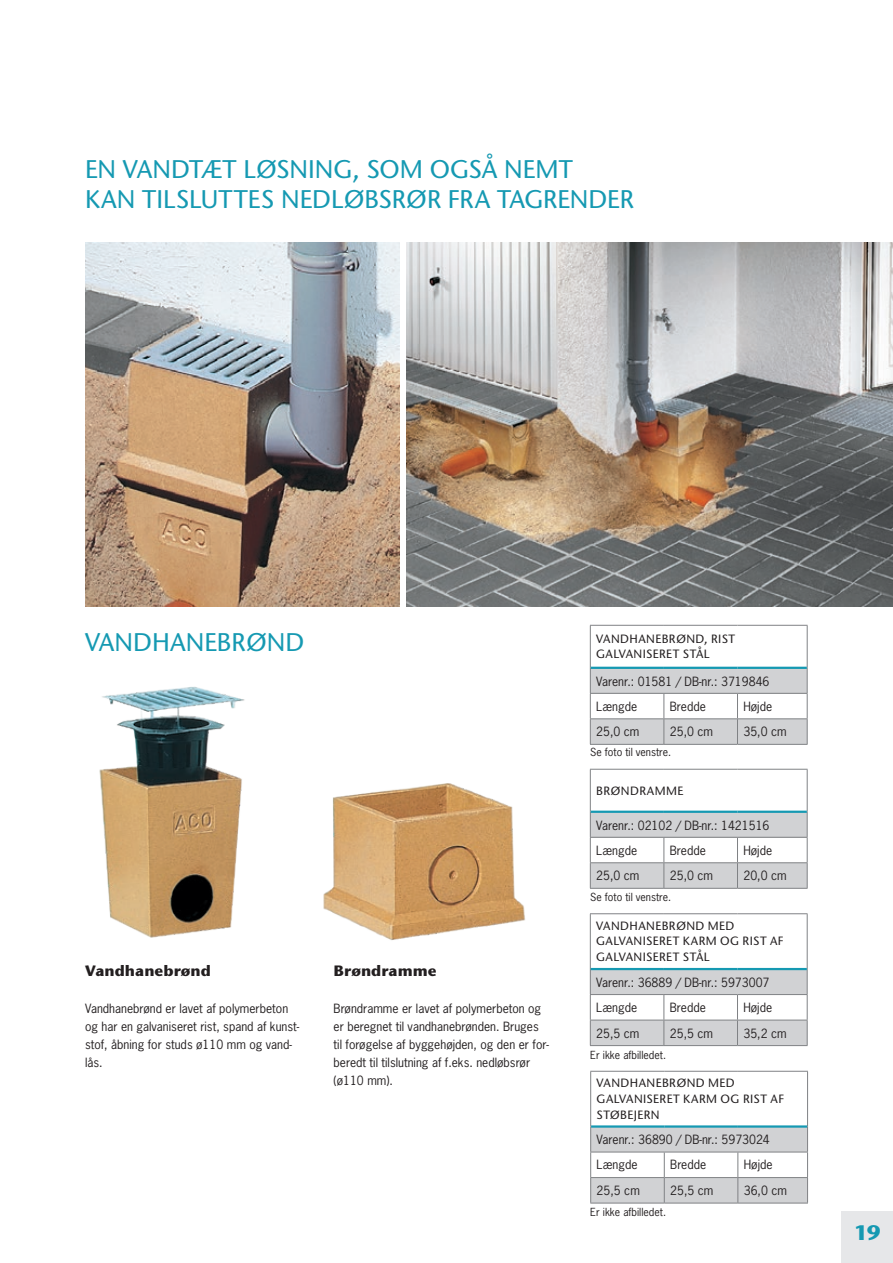
<style>
.page{position:relative;width:893px;height:1263px;background:#fff}
.page>*{position:absolute;margin:0;border:0;box-sizing:border-box;transform-origin:0 0}
.t1{font:500 25.5px/30px "Stone Sans ITC Std";color:#1599b2}
.t2{font:700 21px "Stone Sans ITC Std";color:#1599b2}
.t3{font:700 15px "Stone Sans ITC Std";color:#231f20}
.t4{font:12px/18px "News Gothic Std";color:#231f20}
.t5{font:500 12px/15.8px "Stone Sans ITC Std";letter-spacing:.035em;color:#231f20}
.t6{font:10.5px "News Gothic Std";color:#231f20}
</style>
<div class="page">
<img style="left:85px;top:242px;width:315px;height:364px">
<img style="left:407px;top:242px;width:486px;height:364px">
<svg style="left:590px;top:625px;width:218px;height:119px"></svg>
<hr style="left:590px;top:744px;width:74px;height:1px;background:#808285">
<hr style="left:664px;top:744px;width:73px;height:1px;background:#808285">
<hr style="left:737px;top:744px;width:70px;height:1px;background:#808285">
<hr style="left:591px;top:667px;width:73px;height:2px;background:#1599b2">
<hr style="left:664px;top:667px;width:73px;height:2px;background:#1599b2">
<hr style="left:737px;top:667px;width:70px;height:2px;background:#1599b2">
<svg style="left:590px;top:769px;width:218px;height:119px"></svg>
<hr style="left:590px;top:888px;width:74px;height:1px;background:#808285">
<hr style="left:664px;top:888px;width:73px;height:1px;background:#808285">
<hr style="left:737px;top:888px;width:70px;height:1px;background:#808285">
<hr style="left:591px;top:811px;width:73px;height:2px;background:#1599b2">
<hr style="left:664px;top:811px;width:73px;height:2px;background:#1599b2">
<hr style="left:737px;top:811px;width:70px;height:2px;background:#1599b2">
<hr style="left:590px;top:1071px;width:74px;height:1px;background:#808285">
<hr style="left:590px;top:1071px;width:1px;height:55px;background:#808285">
<hr style="left:664px;top:1071px;width:74px;height:1px;background:#808285">
<hr style="left:738px;top:1071px;width:70px;height:1px;background:#808285">
<hr style="left:807px;top:1071px;width:1px;height:55px;background:#808285">
<svg style="left:590px;top:1126px;width:218px;height:77px"></svg>
<hr style="left:590px;top:1203px;width:74px;height:1px;background:#808285">
<hr style="left:664px;top:1203px;width:74px;height:1px;background:#808285">
<hr style="left:738px;top:1203px;width:70px;height:1px;background:#808285">
<hr style="left:591px;top:1125px;width:73px;height:3px;background:#1599b2">
<hr style="left:664px;top:1125px;width:74px;height:3px;background:#1599b2">
<hr style="left:738px;top:1125px;width:69px;height:3px;background:#1599b2">
<hr style="left:590px;top:913px;width:74px;height:1px;background:#808285">
<hr style="left:590px;top:914px;width:1px;height:55px;background:#808285">
<hr style="left:664px;top:913px;width:73px;height:1px;background:#808285">
<hr style="left:737px;top:913px;width:70px;height:1px;background:#808285">
<hr style="left:807px;top:914px;width:1px;height:55px;background:#808285">
<svg style="left:590px;top:969px;width:218px;height:76px"></svg>
<hr style="left:590px;top:1045px;width:74px;height:1px;background:#808285">
<hr style="left:664px;top:1045px;width:73px;height:1px;background:#808285">
<hr style="left:737px;top:1045px;width:70px;height:1px;background:#808285">
<hr style="left:591px;top:968px;width:73px;height:2px;background:#1599b2">
<hr style="left:664px;top:968px;width:73px;height:2px;background:#1599b2">
<hr style="left:737px;top:968px;width:70px;height:2px;background:#1599b2">
<img style="left:99px;top:686px;width:146px;height:252px">
<img style="left:323px;top:783px;width:202px;height:157px">
<div style="left:842px;top:1212px;width:51px;height:51px;background:#e6e7e9"></div>
<h1 class="t1" style="left:85px;top:154px;width:550px">EN VANDTÆT LØSNING, SOM OGSÅ NEMT<br>KAN TILSLUTTES NEDLØBSRØR FRA TAGRENDER</h1>
<h1 class="t1" style="left:85px;top:627px;width:221px">VANDHANEBRØND</h1>
<p class="t5" style="left:596px;top:630px;width:140px">VANDHANEBRØND, RIST<br>GALVANISERET STÅL</p>
<p class="t4" style="left:596px;top:668px;width:175px;line-height:25.2px">Varenr.: 01581 / DB-nr.: 3719846<br>Længde</p>
<p class="t4" style="left:670px;top:697px;width:37px">Bredde</p>
<p class="t4" style="left:743px;top:697px;width:30px">Højde</p>
<p class="t4" style="left:596px;top:723px;width:45px">25,0 cm</p>
<p class="t4" style="left:670px;top:723px;width:45px">25,0 cm</p>
<p class="t4" style="left:743px;top:723px;width:45px">35,0 cm</p>
<p class="t6" style="left:590px;top:745px;width:82px">Se foto til venstre.</p>
<p class="t5" style="left:596px;top:782px;width:89px">BRØNDRAMME</p>
<p class="t4" style="left:596px;top:812px;width:175px;line-height:25.2px">Varenr.: 02102 / DB-nr.: 1421516<br>Længde</p>
<p class="t4" style="left:670px;top:841px;width:37px">Bredde</p>
<p class="t4" style="left:743px;top:841px;width:30px">Højde</p>
<p class="t4" style="left:596px;top:866px;width:45px">25,0 cm</p>
<p class="t4" style="left:670px;top:866px;width:45px">25,0 cm</p>
<p class="t4" style="left:743px;top:866px;width:45px">20,0 cm</p>
<p class="t3" style="left:85px;top:961px;width:127px">Vandhanebrønd</p>
<p class="t3" style="left:334px;top:961px;width:105px">Brøndramme</p>
<p class="t4" style="left:85px;top:999px;width:216px">Vandhanebrønd er lavet af polymerbeton og har en galvaniseret rist, spand af kunst&shy;stof, åbning for studs ø110 mm og vand&shy;lås.</p>
<p class="t4" style="left:334px;top:999px;width:217px">Brøndramme er lavet af polymerbeton og er beregnet til vandhanebrønden. Bruges til forøgelse af byggehøjden, og den er for&shy;beredt til tilslutning af f.eks. nedløbsrør (ø110 mm).</p>
<p class="t6" style="left:590px;top:891px;width:82px">Se foto til venstre.</p>
<p class="t5" style="left:596px;top:917px;width:189px">VANDHANEBRØND MED<br>GALVANISERET KARM OG RIST AF<br>GALVANISERET STÅL</p>
<p class="t4" style="left:596px;top:969px;width:175px;line-height:25.2px">Varenr.: 36889 / DB-nr.: 5973007<br>Længde</p>
<p class="t4" style="left:670px;top:998px;width:37px">Bredde</p>
<p class="t4" style="left:743px;top:998px;width:30px">Højde</p>
<p class="t4" style="left:596px;top:1024px;width:45px">25,5 cm</p>
<p class="t4" style="left:670px;top:1024px;width:45px">25,5 cm</p>
<p class="t4" style="left:743px;top:1024px;width:45px">35,2 cm</p>
<p class="t6" style="left:590px;top:1049px;width:77px">Er ikke afbilledet.</p>
<p class="t5" style="left:597px;top:1075px;width:189px">VANDHANEBRØND MED<br>GALVANISERET KARM OG RIST AF<br>STØBEJERN</p>
<p class="t4" style="left:597px;top:1127px;width:175px;line-height:25.2px">Varenr.: 36890 / DB-nr.: 5973024<br>Længde</p>
<p class="t4" style="left:670px;top:1156px;width:37px">Bredde</p>
<p class="t4" style="left:744px;top:1156px;width:30px">Højde</p>
<p class="t4" style="left:597px;top:1181px;width:45px">25,5 cm</p>
<p class="t4" style="left:670px;top:1181px;width:45px">25,5 cm</p>
<p class="t4" style="left:744px;top:1181px;width:45px">36,0 cm</p>
<p class="t6" style="left:590px;top:1205px;width:77px">Er ikke afbilledet.</p>
<h2 class="t2" style="left:854px;top:1219px;width:28px">19</h2>
</div>
